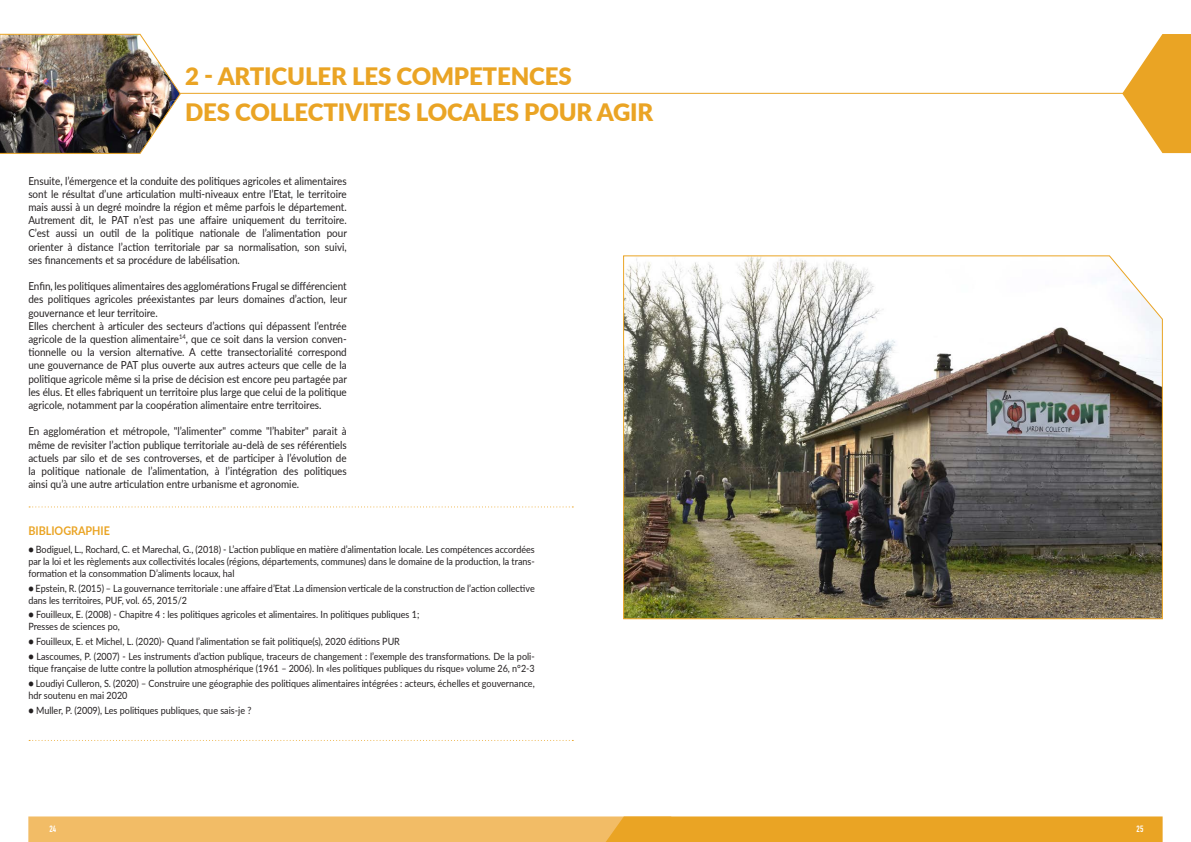
<style>
.page{position:relative;width:1191px;height:842px;background:#fff}
.page>*{position:absolute;margin:0;border:0;box-sizing:border-box;transform-origin:0 0}
.t1{font:900 24px "Lato";letter-spacing:-.005em;color:#eaa424}
.t2{font:700 12px "Lato";color:#eaa424;scale:.9 1}
.t3{font:11px/13.2px "Lato";color:#231f20;text-align:justify;scale:.9 1}
.t4{font:10px/12px "Lato";color:#231f20;scale:.9 1}
.t5{font:700 9px "DIN Condensed";color:#fff}
</style>
<div class="page">
<svg style="left:28px;top:816px;width:1134px;height:26px;background:#eeb249"></svg>
<hr style="left:176px;top:93px;width:979px;height:1px;background:#eaa424">
<svg style="left:1122px;top:34px;width:69px;height:119px"></svg>
<svg style="left:29px;top:506px;width:544px;height:1px"></svg>
<svg style="left:29px;top:740px;width:544px;height:1px"></svg>
<img style="left:623px;top:255px;width:540px;height:364px">
<img style="left:0;top:33px;width:181px;height:121px">
<p class="t1" style="left:185px;top:59px;width:388px">2 - ARTICULER LES COMPETENCES</p>
<p class="t1" style="left:185px;top:95px;width:470px">DES COLLECTIVITES LOCALES POUR AGIR</p>
<p class="t3" style="left:28px;top:174px;width:355px">Ensuite, l’émergence et la conduite des politiques agricoles et alimentaires</p>
<p class="t3" style="left:28px;top:187px;width:355px">sont le résultat d’une articulation multi-niveaux entre l’Etat, le territoire</p>
<p class="t3" style="left:28px;top:200px;width:355px">mais aussi à un degré moindre la région et même parfois le département.</p>
<p class="t3" style="left:28px;top:213px;width:355px">Autrement dit, le PAT n’est pas une affaire uniquement du territoire.</p>
<p class="t3" style="left:28px;top:226px;width:355px">C’est aussi un outil de la politique nationale de l’alimentation pour</p>
<p class="t3" style="left:28px;top:240px;width:355px">orienter à distance l’action territoriale par sa normalisation, son suivi,</p>
<p class="t3" style="left:28px;top:253px;width:236px">ses financements et sa procédure de labélisation.</p>
<p class="t3" style="left:28px;top:279px;width:355px">Enfin, les politiques alimentaires des agglomérations Frugal se différencient</p>
<p class="t3" style="left:28px;top:292px;width:355px">des politiques agricoles préexistantes par leurs domaines d’action, leur</p>
<p class="t3" style="left:28px;top:306px;width:145px">gouvernance et leur territoire.</p>
<p class="t3" style="left:28px;top:319px;width:355px">Elles cherchent à articuler des secteurs d’actions qui dépassent l’entrée agricole de la question alimentaire<sup>14</sup>, que ce soit dans la version conven&shy;tionnelle ou la version alternative. A cette transectorialité correspond une gouvernance de PAT plus ouverte aux autres acteurs que celle de la</p>
<p class="t3" style="left:28px;top:372px;width:355px">politique agricole même si la prise de décision est encore peu partagée par</p>
<p class="t3" style="left:28px;top:385px;width:355px">les élus. Et elles fabriquent un territoire plus large que celui de la politique</p>
<p class="t3" style="left:28px;top:398px;width:327px">agricole, notamment par la coopération alimentaire entre territoires.</p>
<p class="t3" style="left:28px;top:424px;width:355px">En agglomération et métropole, "l’alimenter" comme "l’habiter" parait à</p>
<p class="t3" style="left:28px;top:438px;width:355px">même de revisiter l’action publique territoriale au-delà de ses référentiels</p>
<p class="t3" style="left:28px;top:451px;width:355px">actuels par silo et de ses controverses, et de participer à l’évolution de la politique nationale de l’alimentation, à l’intégration des politiques</p>
<p class="t3" style="left:28px;top:477px;width:302px">ainsi qu’à une autre articulation entre urbanisme et agronomie.</p>
<p class="t2" style="left:28px;top:522px;width:92px">BIBLIOGRAPHIE</p>
<p class="t4" style="left:28px;top:543px;width:564px;text-align:justify">● Bodiguel, L., Rochard, C. et Marechal, G., (2018) - L’action publique en matière d’alimentation locale. Les compétences accordées par la loi et les règlements aux collectivités locales (régions, départements, communes) dans le domaine de la production, la trans&shy;formation et la consommation D’aliments locaux, hal</p>
<p class="t4" style="left:28px;top:581px;width:564px">● Epstein, R. (2015) – La gouvernance territoriale : une affaire d’Etat .La dimension verticale de la construction de l’action collective dans les territoires, PUF, vol. 65, 2015/2</p>
<p class="t4" style="left:28px;top:608px;width:436px">● Fouilleux, E. (2008) - Chapitre 4 : les politiques agricoles et alimentaires. In politiques publiques 1;</p>
<p class="t4" style="left:28px;top:620px;width:103px">Presses de sciences po,</p>
<p class="t4" style="left:28px;top:635px;width:414px">● Fouilleux, E. et Michel, L. (2020)- Quand l’alimentation se fait politique(s), 2020 éditions PUR</p>
<p class="t4" style="left:28px;top:650px;width:564px">● Lascoumes, P. (2007) - Les instruments d’action publique, traceurs de changement : l’exemple des transformations. De la poli&shy;tique française de lutte contre la pollution atmosphérique (1961 – 2006). In «les politiques publiques du risque» volume 26, n°2-3</p>
<p class="t4" style="left:28px;top:677px;width:564px">● Loudiyi Culleron, S. (2020) – Construire une géographie des politiques alimentaires intégrées : acteurs, échelles et gouvernance, hdr soutenu en mai 2020</p>
<p class="t4" style="left:28px;top:704px;width:249px">● Muller, P. (2009), Les politiques publiques, que sais-je ?</p>
<p class="t5" style="left:50px;top:822px;width:8px">24</p>
<p class="t5" style="left:1136px;top:822px;width:8px">25</p>
</div>
